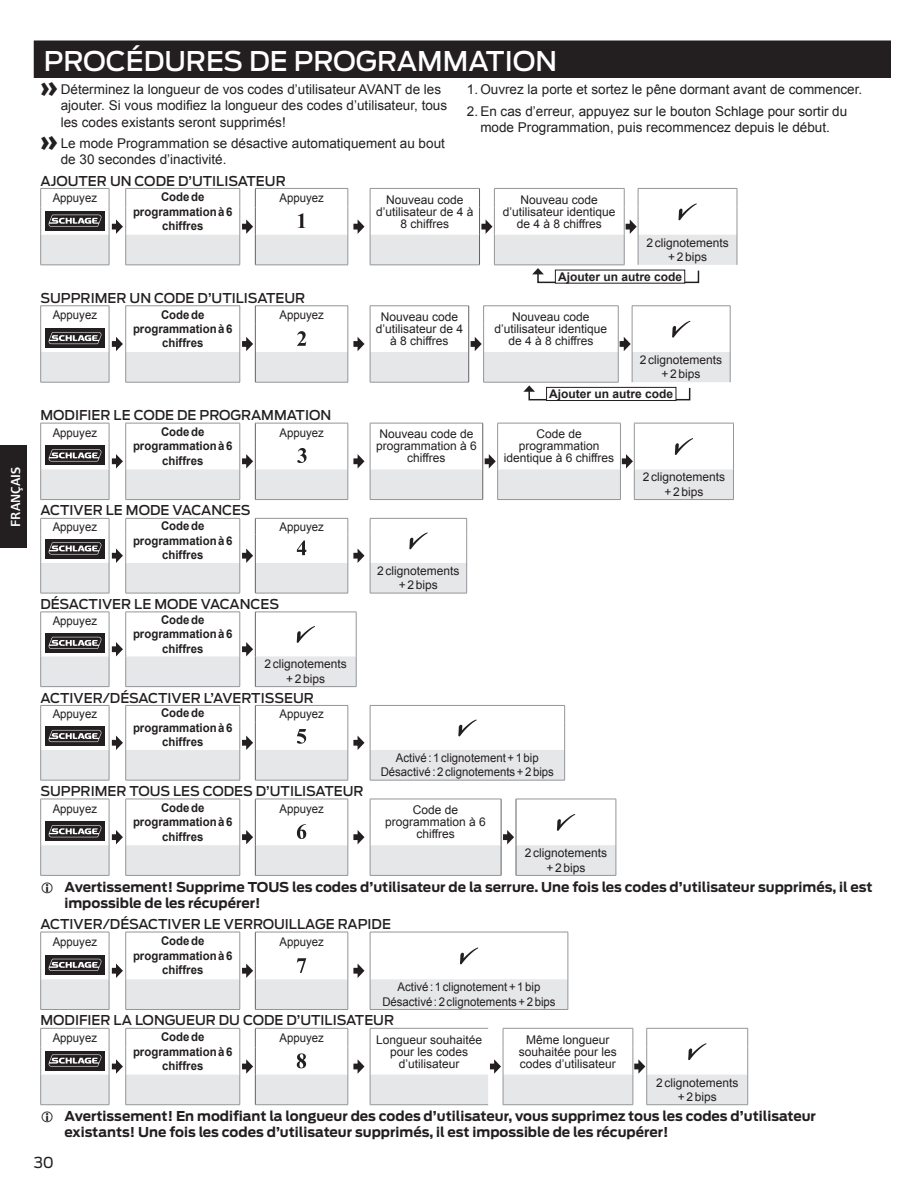
<style>
.page{position:relative;width:918px;height:1188px;background:#fff}
.page>*{position:absolute;margin:0;border:0;box-sizing:border-box;transform-origin:0 0}
.t1{font:700 33px "Foundry Form Sans";color:#231f20}
.t2{font:500 27px "Antenna";color:#fff}
.t3{font:15px "Antenna";color:#231f20}
.t4{font:13.5px/16.2px "Arial";color:#231f20}
.t5{font:700 13.5px/16.2px "Antenna";color:#231f20}
.t6{font:500 13.5px "Antenna";color:#231f20}
.t7{font:13.5px "Foundry Form Sans Demi OSF";color:#fff}
.t8{font:12px/12px "Arial";color:#231f20;text-align:center}
.t9{font:700 12px/14.4px "Arial";color:#231f20;text-align:center;scale:.95 1}
.t10{font:12px/14.4px "Arial";color:#231f20;text-align:center;scale:.95 1}
.t11{font:700 12px "Arial";color:#231f20}
</style>
<div class="page">
<div style="left:0;top:445px;width:27px;height:103px;background:#231f20"></div>
<div style="left:34px;top:40px;width:857px;height:38px;background:#231f20"></div>
<svg style="left:40px;top:188px;width:698px;height:96px"></svg>
<div style="left:555px;top:270px;width:130px;height:13px;background:#fff"></div>
<svg style="left:40px;top:306px;width:691px;height:95px"></svg>
<div style="left:547px;top:387px;width:129px;height:14px;background:#fff"></div>
<div style="left:546px;top:387px;width:130px;height:14px;border:1px solid #231f20"></div>
<svg style="left:40px;top:423px;width:694px;height:77px"></svg>
<hr style="left:126px;top:593px;width:114px;height:1px;background:#939598">
<hr style="left:370px;top:593px;width:97px;height:1px;background:#939598">
<hr style="left:255px;top:593px;width:93px;height:1px;background:#939598">
<hr style="left:41px;top:593px;width:68px;height:1px;background:#939598">
<svg style="left:40px;top:518px;width:427px;height:75px"></svg>
<svg style="left:40px;top:612px;width:317px;height:75px"></svg>
<hr style="left:126px;top:780px;width:114px;height:1px;background:#939598">
<hr style="left:370px;top:780px;width:195px;height:1px;background:#939598">
<hr style="left:255px;top:780px;width:93px;height:1px;background:#939598">
<hr style="left:41px;top:780px;width:68px;height:1px;background:#939598">
<svg style="left:40px;top:705px;width:525px;height:75px"></svg>
<hr style="left:126px;top:875px;width:114px;height:1px;background:#939598">
<hr style="left:255px;top:875px;width:93px;height:1px;background:#939598">
<hr style="left:370px;top:875px;width:131px;height:1px;background:#939598">
<hr style="left:516px;top:875px;width:100px;height:1px;background:#939598">
<hr style="left:40px;top:875px;width:69px;height:1px;background:#939598">
<svg style="left:40px;top:799px;width:577px;height:76px"></svg>
<hr style="left:126px;top:1009px;width:114px;height:1px;background:#939598">
<hr style="left:370px;top:1009px;width:198px;height:1px;background:#939598">
<hr style="left:255px;top:1009px;width:93px;height:1px;background:#939598">
<hr style="left:40px;top:1009px;width:69px;height:1px;background:#939598">
<svg style="left:40px;top:932px;width:529px;height:77px"></svg>
<svg style="left:40px;top:1028px;width:708px;height:77px"></svg>
<p class="t7" style="left:8px;top:527px;width:61px;rotate:-90deg">français</p>
<h2 class="t2" style="left:44px;top:43px;width:511px">PROCÉDURES DE PROGRAMMATION</h2>
<h1 class="t1" style="left:40px;top:68px;width:19px">»</h1>
<p class="t4" style="left:61px;top:82px;width:388px">Déterminez la longueur de vos codes d’utilisateur AVANT de les ajouter. Si vous modifiez la longueur des codes d’utilisateur, tous les codes existants seront supprimés!</p>
<h1 class="t1" style="left:40px;top:122px;width:19px">»</h1>
<p class="t4" style="left:61px;top:136px;width:386px">Le mode Programmation se désactive automatiquement au bout de 30 secondes d’inactivité.</p>
<p class="t4" style="left:467px;top:82px;width:397px">1. Ouvrez la porte et sortez le pêne dormant avant de commencer.</p>
<p class="t4" style="left:467px;top:103px;width:382px;text-align:center">2. En cas d’erreur, appuyez sur le bouton Schlage pour sortir du mode Programmation, puis recommencez depuis le début.</p>
<p class="t6" style="left:40px;top:171px;width:180px">AJOUTER UN CODE D’UTILISA</p>
<p class="t6" style="left:247px;top:171px;width:36px">TEUR</p>
<p class="t10" style="left:53px;top:191px;width:48px">Appuyez</p>
<p class="t9" style="left:133px;top:190px;width:106px">Code de programmation à 6 chiffres</p>
<p class="t10" style="left:279px;top:191px;width:48px">Appuyez</p>
<p class="t8" style="left:376px;top:194px;width:99px">Nouveau code d’utilisateur de 4 à<br>8 chiffres</p>
<p class="t8" style="left:503px;top:194px;width:114px">Nouveau code d’utilisateur identique de 4 à 8 chiffres</p>
<p class="t8" style="left:646px;top:235px;width:84px;line-height:14.4px">2 clignotements + 2 bips</p>
<p class="t11" style="left:558px;top:269px;width:126px">Ajouter un autre code</p>
<p class="t6" style="left:41px;top:289px;width:30px">SUPPRI</p>
<p class="t6" style="left:95px;top:289px;width:145px">MER UN CODE D’UTILISA</p>
<p class="t6" style="left:266px;top:289px;width:36px">TEUR</p>
<p class="t10" style="left:53px;top:308px;width:48px">Appuyez</p>
<p class="t9" style="left:133px;top:308px;width:106px">Code de programmation à 6 chiffres</p>
<p class="t10" style="left:279px;top:308px;width:48px">Appuyez</p>
<p class="t8" style="left:376px;top:311px;width:89px">Nouveau code d’utilisateur de 4 à 8 chiffres</p>
<p class="t8" style="left:495px;top:311px;width:114px">Nouveau code d’utilisateur identique de 4 à 8 chiffres</p>
<p class="t8" style="left:640px;top:353px;width:84px;line-height:14.4px">2 clignotements + 2 bips</p>
<p class="t11" style="left:549px;top:386px;width:126px">Ajouter un autre code</p>
<p class="t6" style="left:41px;top:406px;width:32px">MODIFI</p>
<p class="t6" style="left:92px;top:406px;width:239px">ER LE CODE DE PROGRAMMATION</p>
<p class="t10" style="left:53px;top:425px;width:48px">Appuyez</p>
<p class="t9" style="left:133px;top:425px;width:106px">Code de programmation à 6 chiffres</p>
<p class="t10" style="left:279px;top:425px;width:48px">Appuyez</p>
<p class="t8" style="left:376px;top:428px;width:102px">Nouveau code de programmation à 6 chiffres</p>
<p class="t8" style="left:504px;top:428px;width:112px">Code de programmation identique à 6 chiffres</p>
<p class="t6" style="left:41px;top:501px;width:153px">ACTIVER LE MODE VACANC</p>
<p class="t6" style="left:232px;top:501px;width:18px">ES</p>
<p class="t10" style="left:53px;top:519px;width:48px">Appuyez</p>
<p class="t9" style="left:133px;top:519px;width:106px">Code de programmation à 6 chiffres</p>
<p class="t10" style="left:279px;top:519px;width:48px">Appuyez</p>
<p class="t6" style="left:41px;top:595px;width:30px">DÉSAC</p>
<p class="t6" style="left:89px;top:595px;width:133px">TIVER LE MODE VACANC</p>
<p class="t6" style="left:261px;top:595px;width:18px">ES</p>
<p class="t10" style="left:53px;top:614px;width:48px">Appuyez</p>
<p class="t9" style="left:133px;top:613px;width:106px">Code de programmation à 6 chiffres</p>
<p class="t8" style="left:265px;top:657px;width:84px;line-height:14.4px">2 clignotements + 2 bips</p>
<p class="t6" style="left:41px;top:688px;width:100px">ACTIVER/DÉSAC</p>
<p class="t6" style="left:158px;top:688px;width:152px">TIVER L’AVERTISSEUR</p>
<p class="t10" style="left:53px;top:707px;width:48px">Appuyez</p>
<p class="t9" style="left:133px;top:706px;width:106px">Code de programmation à 6 chiffres</p>
<p class="t10" style="left:279px;top:707px;width:48px">Appuyez</p>
<p class="t8" style="left:377px;top:564px;width:84px;line-height:14.4px">2 clignotements + 2 bips</p>
<p class="t10" style="left:381px;top:751px;width:184px">Activé : 1 clignotement + 1 bip<br>Désactivé : 2 clignotements + 2 bips</p>
<p class="t6" style="left:40px;top:782px;width:30px">SUPPRI</p>
<p class="t6" style="left:95px;top:782px;width:46px">MER TOU</p>
<p class="t6" style="left:160px;top:782px;width:138px">S LES CODES D’UTILISA</p>
<p class="t6" style="left:324px;top:782px;width:36px">TEUR</p>
<p class="t10" style="left:53px;top:801px;width:48px">Appuyez</p>
<p class="t9" style="left:133px;top:801px;width:106px">Code de programmation à 6 chiffres</p>
<p class="t10" style="left:279px;top:801px;width:48px">Appuyez</p>
<p class="t8" style="left:385px;top:804px;width:102px">Code de programmation à 6 chiffres</p>
<p class="t8" style="left:643px;top:470px;width:84px;line-height:14.4px">2 clignotements + 2 bips</p>
<p class="t8" style="left:525px;top:846px;width:84px;line-height:14.4px">2 clignotements + 2 bips</p>
<p class="t5" style="left:65px;top:879px;width:810px">Avertissement! Supprime TOUS les codes d’utilisateur de la serrure. Une fois les codes d’utilisateur supprimés, il est impossible de les récupérer!</p>
<p class="t6" style="left:40px;top:915px;width:100px">ACTIVER/DÉSAC</p>
<p class="t6" style="left:158px;top:915px;width:136px">TIVER LE VERROUILLA</p>
<p class="t6" style="left:315px;top:915px;width:33px">GE RAPID</p>
<p class="t6" style="left:382px;top:915px;width:10px">E</p>
<p class="t10" style="left:53px;top:934px;width:48px">Appuyez</p>
<p class="t9" style="left:133px;top:934px;width:106px">Code de programmation à 6 chiffres</p>
<p class="t10" style="left:279px;top:934px;width:48px">Appuyez</p>
<p class="t10" style="left:382px;top:980px;width:184px">Activé : 1 clignotement + 1 bip<br>Désactivé : 2 clignotements + 2 bips</p>
<p class="t6" style="left:40px;top:1011px;width:32px">MODIFI</p>
<p class="t6" style="left:92px;top:1011px;width:237px">ER LA LONGUEUR DU CODE D’UTILISA</p>
<p class="t6" style="left:355px;top:1011px;width:36px">TEUR</p>
<p class="t10" style="left:53px;top:1031px;width:48px">Appuyez</p>
<p class="t9" style="left:133px;top:1030px;width:106px">Code de programmation à 6 chiffres</p>
<p class="t10" style="left:279px;top:1031px;width:48px">Appuyez</p>
<p class="t8" style="left:376px;top:1033px;width:108px">Longueur souhaitée pour les codes d’utilisateur</p>
<p class="t8" style="left:519px;top:1033px;width:100px">Même longueur souhaitée pour les codes d’utilisateur</p>
<p class="t8" style="left:656px;top:1075px;width:84px;line-height:14.4px">2 clignotements + 2 bips</p>
<p class="t5" style="left:65px;top:1108px;width:753px">Avertissement! En modifiant la longueur des codes d’utilisateur, vous supprimez tous les codes d’utilisateur existants! Une fois les codes d’utilisateur supprimés, il est impossible de les récupérer!</p>
<p class="t3" style="left:34px;top:1152px;width:22px">30</p>
</div>
